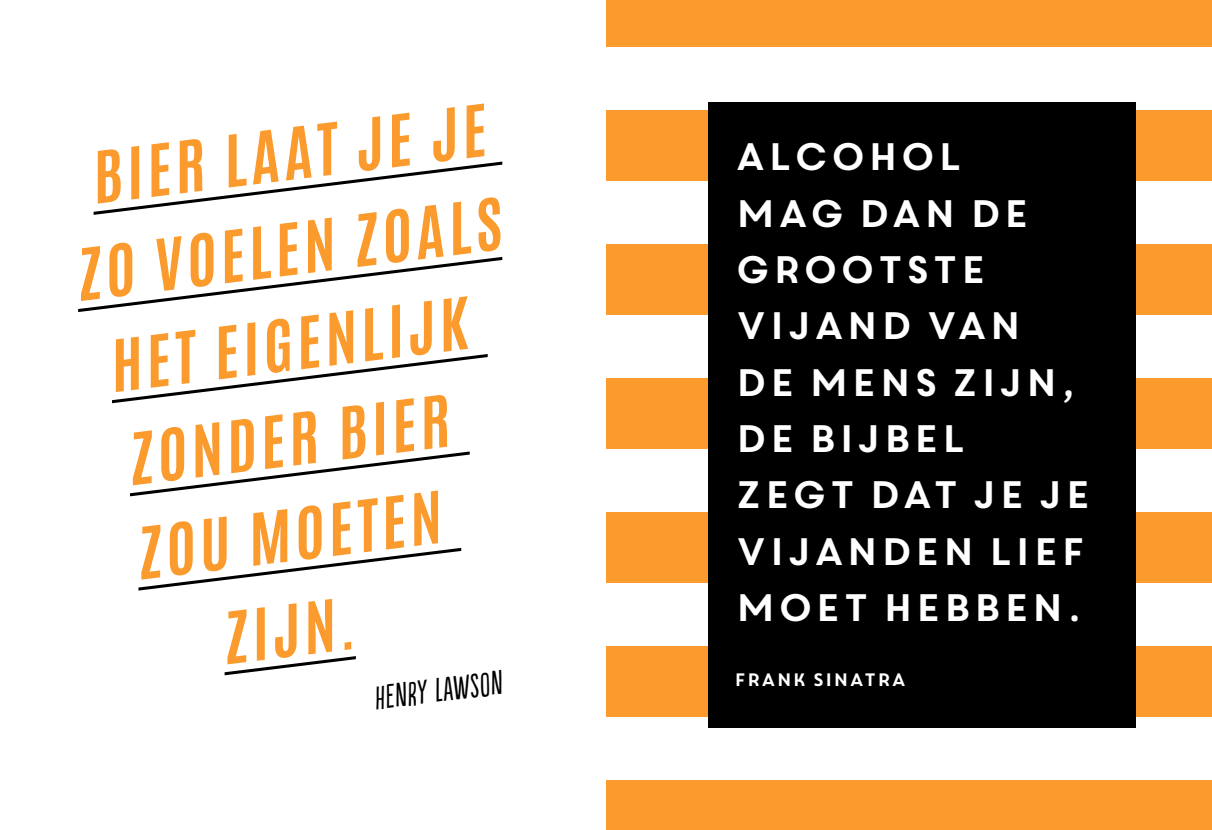
<style>
.page{position:relative;width:1212px;height:830px;background:#fff}
.page>*{position:absolute;margin:0;border:0;box-sizing:border-box;transform-origin:0 0}
.t1{font:700 60.75px "Antonio";color:#fb9a2d}
.t2{font:38.25px/56.2px "Core Circus";letter-spacing:-.05em;color:#fff}
.t3{font:31.5px "Populaire";color:#000}
.t4{font:18px "Core Circus";letter-spacing:-.05em;color:#fff}
</style>
<div class="page">
<div style="left:606px;top:0;width:606px;height:46px;background:#fb9a2d"></div>
<div style="left:606px;top:110px;width:606px;height:70px;background:#fb9a2d"></div>
<div style="left:606px;top:244px;width:606px;height:70px;background:#fb9a2d"></div>
<div style="left:606px;top:378px;width:606px;height:70px;background:#fb9a2d"></div>
<div style="left:606px;top:512px;width:606px;height:70px;background:#fb9a2d"></div>
<div style="left:606px;top:646px;width:606px;height:70px;background:#fb9a2d"></div>
<div style="left:606px;top:780px;width:606px;height:49px;background:#fb9a2d"></div>
<div style="left:708px;top:102px;width:427px;height:625px;background:#000"></div>
<svg style="left:93px;top:161px;width:410px;height:54px"></svg>
<svg style="left:78px;top:257px;width:425px;height:55px"></svg>
<svg style="left:112px;top:354px;width:376px;height:50px"></svg>
<svg style="left:130px;top:451px;width:340px;height:46px"></svg>
<svg style="left:138px;top:547px;width:324px;height:44px"></svg>
<svg style="left:224px;top:656px;width:132px;height:20px"></svg>
<h1 class="t1" style="left:85px;top:133px;width:398px;rotate:-7deg">BIER LAAT JE JE</h1>
<h1 class="t1" style="left:69px;top:230px;width:429px;rotate:-7deg">ZO VOELEN ZOALS</h1>
<h1 class="t1" style="left:103px;top:321px;width:360px;rotate:-7deg">HET EIGENLIJK</h1>
<h1 class="t1" style="left:121px;top:414px;width:324px;rotate:-7deg">ZONDER BIER</h1>
<h1 class="t1" style="left:130px;top:508px;width:307px;rotate:-7deg">ZOU MOETEN</h1>
<h1 class="t1" style="left:216px;top:593px;width:134px;rotate:-7deg">ZIJN.</h1>
<p class="t3" style="left:372px;top:680px;width:129px;rotate:-7deg">Henry Lawson</p>
<p class="t2" style="left:733px;top:127px;width:361px">ALCOHOL<br>MAG DAN DE<br>GROOTSTE<br>VIJAND VAN<br>DE MENS ZIJN,<br>DE BIJBEL<br>ZEGT DAT JE JE<br>VIJANDEN LIEF<br>MOET HEBBEN.</p>
<p class="t4" style="left:733px;top:667px;width:175px">FRANK SINATRA</p>
</div>
